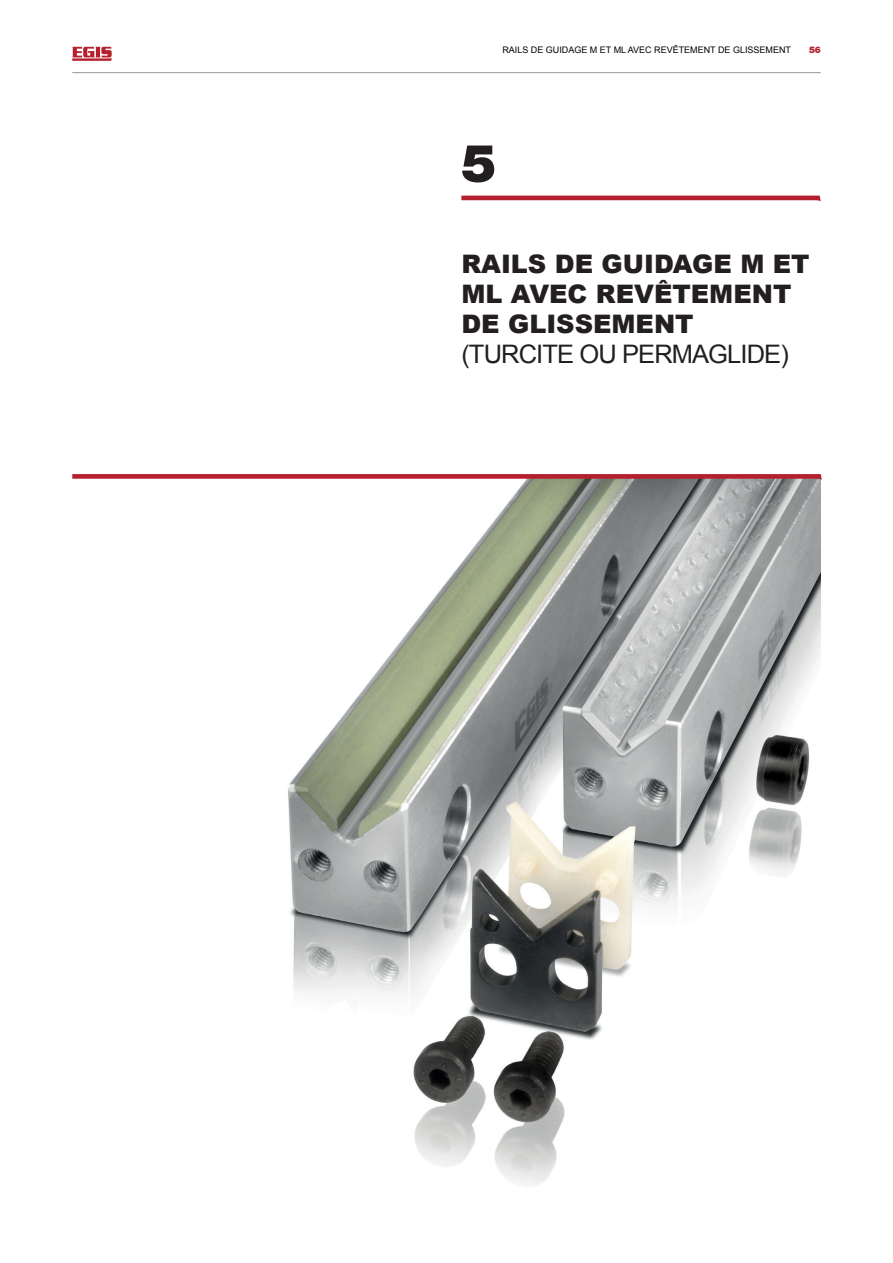
<style>
.page{position:relative;width:893px;height:1263px;background:#fff}
.page>*{position:absolute;margin:0;border:0;box-sizing:border-box;transform-origin:0 0}
.t1{font:900 52.5px "Helvetica Neue LT Std";color:#231f20}
.t2{font:900 25.5px/30px "Arial";color:#231f20}
.t3{font:25.5px "Arial";letter-spacing:-.035em;color:#231f20}
.t4{font:9px "Arial";color:#000}
.t5{font:900 9px "Helvetica Neue LT Std";color:#b61f2d}
</style>
<div class="page">
<img style="left:288px;top:480px;width:533px;height:706px">
<svg style="left:461px;top:196px;width:360px;height:5px;background:#c0404c"></svg>
<svg style="left:72px;top:474px;width:750px;height:6px;background:#bc4752"></svg>
<svg style="left:72px;top:47px;width:40px;height:14px"></svg>
<hr style="left:72px;top:72px;width:749px;height:1px;background:#939598">
<p class="t4" style="left:502px;top:44px;width:290px">RAILS DE GUIDAGE M ET ML AVEC REVÊTEMENT DE GLISSEMENT</p>
<p class="t5" style="left:809px;top:45px;width:13px">56</p>
<h1 class="t1" style="left:461px;top:132px;width:37px">5</h1>
<h2 class="t2" style="left:461px;top:248px;width:350px">RAILS DE GUIDAGE M ET<br>ML AVEC REVÊTEMENT<br>DE GLISSEMENT</h2>
<h2 class="t3" style="left:461px;top:338px;width:329px">(TURCITE OU PERMAGLIDE)</h2>
</div>
